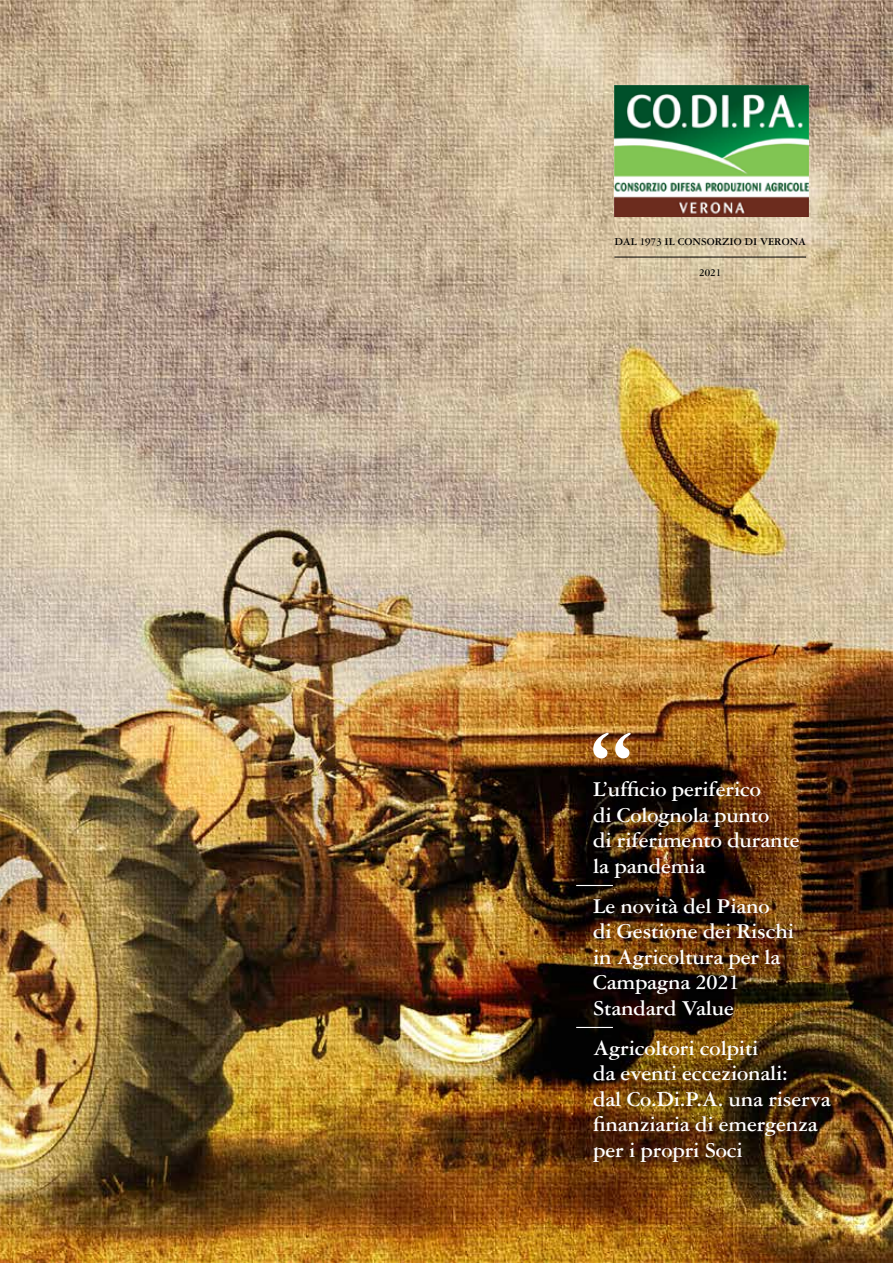
<style>
.page{position:relative;width:893px;height:1263px;background:#fff}
.page>*{position:absolute;margin:0;border:0;box-sizing:border-box;transform-origin:0 0}
.t1{font:700 119.1px "Garamond 3 LT Std";color:#fff}
.t2{font:700 22.5px/25.5px "Garamond 3 LT Std";letter-spacing:-.01em;color:#fff}
.t3{font:700 11.1px "Garamond 3 LT Std";color:#000}
</style>
<div class="page">
<img style="left:0;top:0;width:893px;height:1263px">
<hr style="left:614px;top:257px;width:192px;height:1px;background:#000">
<hr style="left:576px;top:885px;width:37px;height:1px;background:#fff">
<img style="left:615px;top:85px;width:193px;height:132px">
<hr style="left:576px;top:1027px;width:37px;height:1px;background:#fff">
<p class="t3" style="left:614px;top:235px;width:193px">DAL 1973 IL CONSORZIO DI VERONA</p>
<p class="t3" style="left:699px;top:267px;width:24px">2021</p>
<h1 class="t1" style="left:583px;top:705px;width:54px">“</h1>
<p class="t2" style="left:593px;top:777px;width:208px">L’ufficio periferico<br>di Colognola punto<br>di riferimento durante la pandemia</p>
<p class="t2" style="left:593px;top:893px;width:202px">Le novità del Piano<br>di Gestione dei Rischi in Agricoltura per la<br>Campagna 2021<br>Standard Value</p>
<p class="t2" style="left:593px;top:1035px;width:239px">Agricoltori colpiti<br>da eventi eccezionali:<br>dal Co.Di.P.A. una riserva finanziaria di emergenza per i propri Soci</p>
</div>
